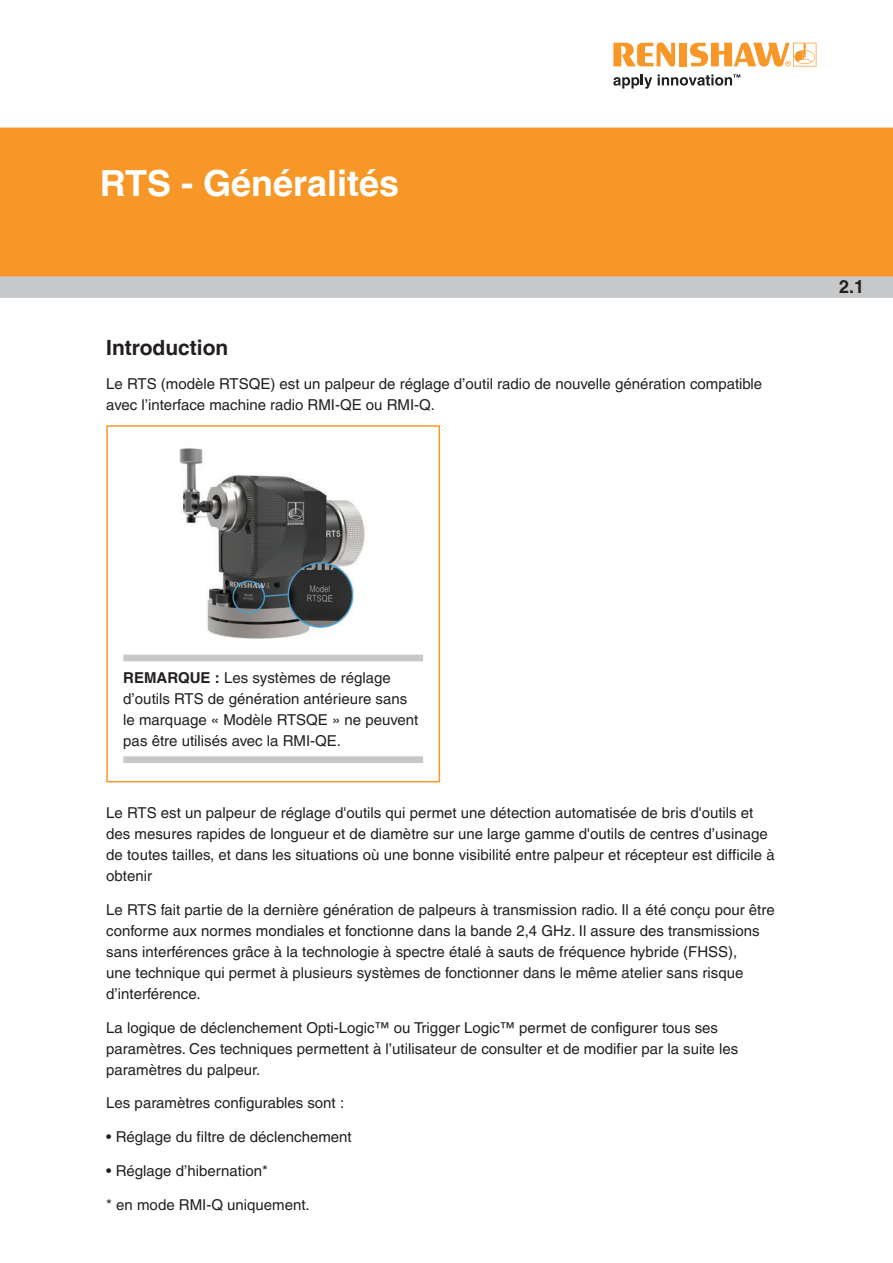
<style>
.page{position:relative;width:893px;height:1263px;background:#fff}
.page>*{position:absolute;margin:0;border:0;box-sizing:border-box;transform-origin:0 0}
.Section_Header{font:700 36px "Helvetica LT Pro";color:#fff}
.Heading_1{font:700 21px "Helvetica LT Pro";color:#231f20}
.t1{font:700 18px "Helvetica LT Pro";color:#231f20}
.Body_Text_10pt{font:15px/21px "Helvetica LT Pro";color:#231f20}
.Note{font:15px/21px "Helvetica LT Pro";color:#231f20}
.s1{font-weight:700}
</style>
<div class="page">
<svg style="left:613px;top:75px;width:39px;height:14px"></svg>
<svg style="left:613px;top:43px;width:62px;height:24px"></svg>
<div style="left:679px;top:43px;width:8px;height:23px;background:#f79727"></div>
<svg style="left:690px;top:43px;width:126px;height:24px"></svg>
<svg style="left:658px;top:74px;width:82px;height:12px"></svg>
<div style="left:0;top:276px;width:893px;height:22px;background:#c7c8ca"></div>
<div style="left:0;top:128px;width:893px;height:148px;background:#f79727"></div>
<img style="left:179px;top:448px;width:186px;height:191px">
<div style="left:106px;top:425px;width:334px;height:357px;border:2px solid #f79727"></div>
<div style="left:123px;top:655px;width:300px;height:6px;background:#c7c8ca"></div>
<div style="left:123px;top:756px;width:300px;height:7px;background:#c7c8ca"></div>
<p class="Section_Header" style="left:100px;top:161px;width:301px">RTS - Généralités</p>
<p class="Heading_1" style="left:106px;top:335px;width:124px">Introduction</p>
<p class="Body_Text_10pt" style="left:106px;top:373px;width:657px">Le RTS (modèle RTSQE) est un palpeur de réglage d’outil radio de nouvelle génération compatible avec l’interface machine radio RMI-QE ou RMI-Q.</p>
<p class="t1" style="left:839px;top:275px;width:27px">2.1</p>
<p class="Note" style="left:123px;top:667px;width:297px"><span class="s1">REMARQUE :</span> Les systèmes de réglage d’outils RTS de génération antérieure sans le marquage « Modèle RTSQE » ne peuvent pas être utilisés avec la RMI-QE.</p>
<p class="Body_Text_10pt" style="left:106px;top:802px;width:670px">Le RTS est un palpeur de réglage d'outils qui permet une détection automatisée de bris d'outils et des mesures rapides de longueur et de diamètre sur une large gamme d'outils de centres d’usinage de toutes tailles, et dans les situations où une bonne visibilité entre palpeur et récepteur est difficile à obtenir</p>
<p class="Body_Text_10pt" style="left:106px;top:899px;width:670px">Le RTS fait partie de la dernière génération de palpeurs à transmission radio. Il a été conçu pour être conforme aux normes mondiales et fonctionne dans la bande 2,4 GHz. Il assure des transmissions sans interférences grâce à la technologie à spectre étalé à sauts de fréquence hybride (FHSS),<br>une technique qui permet à plusieurs systèmes de fonctionner dans le même atelier sans risque d’interférence.</p>
<p class="Body_Text_10pt" style="left:106px;top:1017px;width:633px">La logique de déclenchement Opti-Logic™ ou Trigger Logic™ permet de configurer tous ses paramètres. Ces techniques permettent à l’utilisateur de consulter et de modifier par la suite les paramètres du palpeur.</p>
<p class="Body_Text_10pt" style="left:106px;top:1092px;width:239px">Les paramètres configurables sont :</p>
<p class="Body_Text_10pt" style="left:106px;top:1126px;width:247px">• Réglage du filtre de déclenchement</p>
<p class="Body_Text_10pt" style="left:106px;top:1160px;width:163px">• Réglage d’hibernation*</p>
<p class="Body_Text_10pt" style="left:106px;top:1194px;width:205px">* en mode RMI-Q uniquement.</p>
</div>
